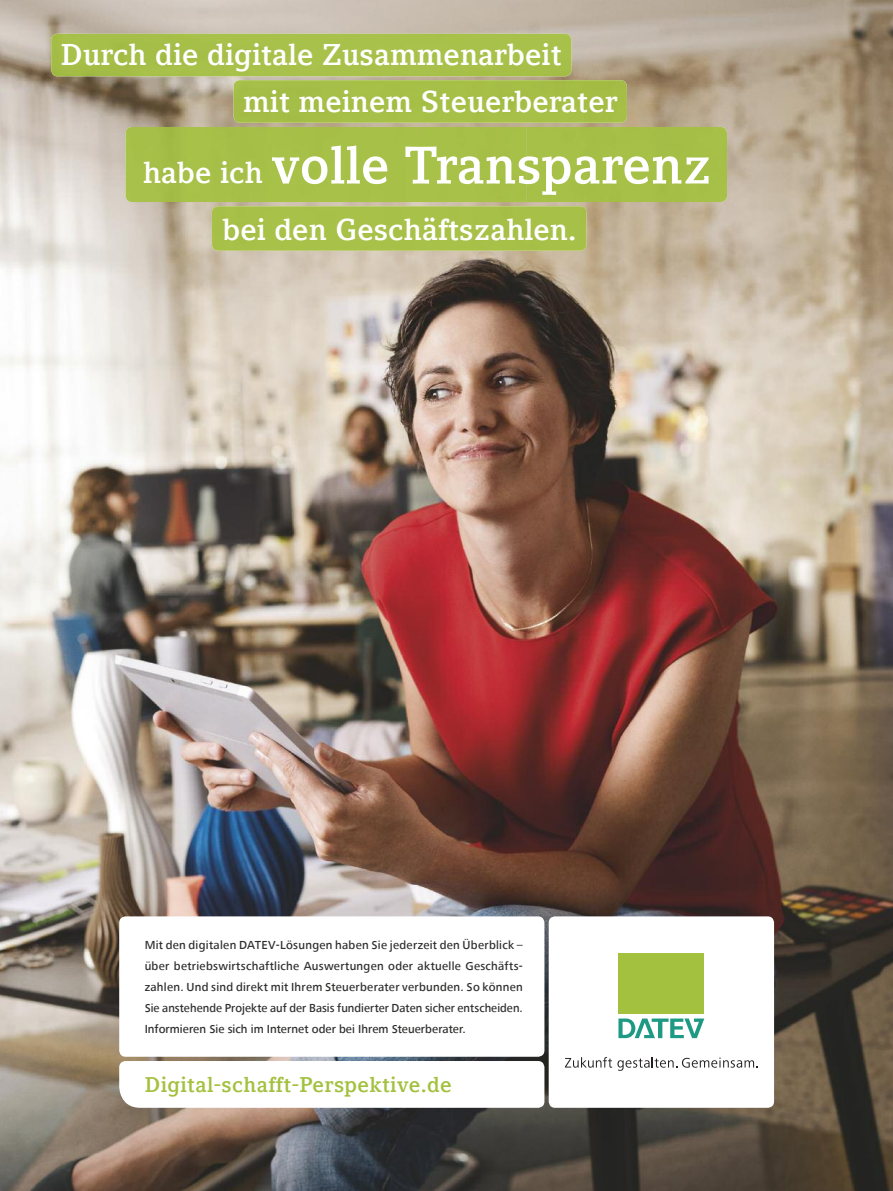
<style>
.page{position:relative;width:893px;height:1191px;background:#fff}
.page>*{position:absolute;margin:0;border:0;box-sizing:border-box;transform-origin:0 0}
.t1{font:700 52.35px "Compatil DATEV";letter-spacing:.005em;color:#fff}
.t2{font:700 30px "Compatil DATEV";letter-spacing:.005em;color:#fff}
.t3{font:700 21.3px "Compatil DATEV";letter-spacing:.02em;color:#a3c13f}
.t4{font:500 12px/21px "Frutiger Next Com";letter-spacing:.005em;color:#2f2e2d;text-align:justify}
.s1{font-size:30px}
</style>
<div class="page">
<img style="left:0;top:0;width:893px;height:1191px">
<div style="left:119px;top:916px;width:425px;height:140px;background:#fff;border-radius:6px"></div>
<svg style="left:119px;top:1061px;width:425px;height:46px"></svg>
<div style="left:549px;top:916px;width:225px;height:191px;background:#fff;border-radius:6px"></div>
<svg style="left:618px;top:1018px;width:86px;height:20px"></svg>
<div style="left:618px;top:953px;width:86px;height:61px;background:#a3c13f"></div>
<svg style="left:565px;top:1057px;width:193px;height:13px"></svg>
<div style="left:126px;top:127px;width:601px;height:75px;background:#a7c048"></div>
<div style="left:234px;top:80px;width:393px;height:43px;background:#a6bf47;border-radius:6px"></div>
<div style="left:212px;top:206px;width:374px;height:45px;background:#a8c149;border-radius:6px"></div>
<div style="left:51px;top:34px;width:520px;height:42px;background:#a8c14b;border-radius:6px"></div>
<h2 class="t2" style="left:61px;top:37px;width:502px">Durch die digitale Zusammenarbeit</h2>
<h2 class="t2" style="left:243px;top:84px;width:376px">mit meinem Steuerberater</h2>
<h1 class="t1" style="left:143px;top:135px;width:570px"><span class="s1">habe ich</span> volle Transparenz</h1>
<h2 class="t2" style="left:222px;top:211px;width:355px">bei den Geschäftszahlen.</h2>
<p class="t4" style="left:145px;top:936px;width:380px">Mit den digitalen DATEV-Lösungen haben Sie jederzeit den Überblick – über betriebswirtschaftliche Auswertungen oder aktuelle Geschäfts&shy;zahlen. Und sind direkt mit Ihrem Steuerberater verbunden. So können Sie anstehende Projekte auf der Basis fundierter Daten sicher entscheiden.<br>Informieren Sie sich im Internet oder bei Ihrem Steuerberater.</p>
<h3 class="t3" style="left:145px;top:1072px;width:309px">Digital-schafft-Perspektive.de</h3>
</div>
